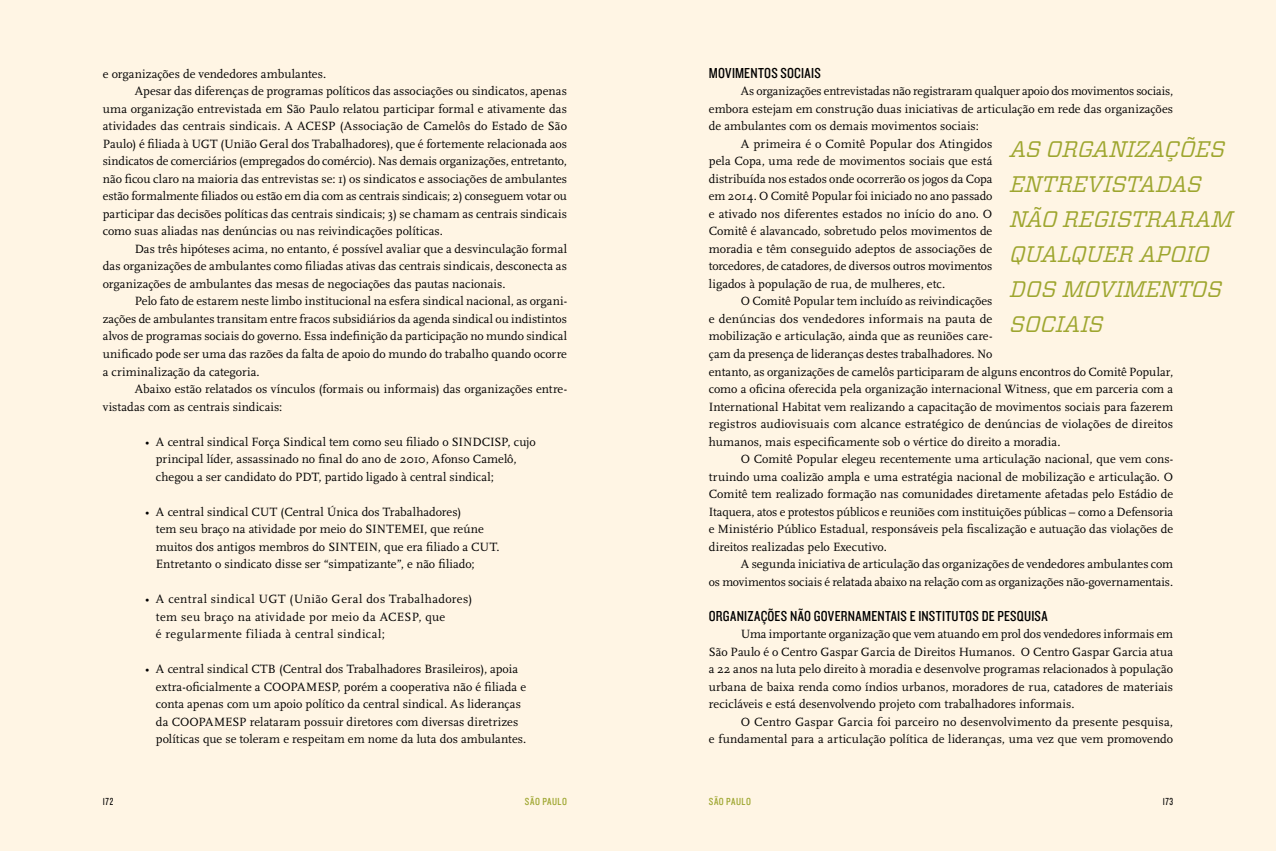
<style>
.page{position:relative;width:1276px;height:851px;background:#fff}
.page>*{position:absolute;margin:0;border:0;box-sizing:border-box;transform-origin:0 0}
.t1{font:italic 22.5px/35px "Vitesse";letter-spacing:-.015em;color:#9ead35}
.t2{font:15px "Knockout HTF29 Junior Liteweight";letter-spacing:.02em;color:#000}
.t3{font:12.5px/17.5px "Scala";letter-spacing:.005em;color:#000}
.t4{font:12.5px/17.5px "Scala";letter-spacing:.035em;color:#000}
.t5{font:10.62px "Knockout HTF29 Junior Liteweight";letter-spacing:.075em;color:#9ead35}
.t6{font:10.62px "Knockout HTF28 Junior Featherwt";letter-spacing:.07em;color:#000}
</style>
<div class="page">
<div style="left:0;top:0;width:1276px;height:850px;background:#fff5e4"></div>
<p class="t3" style="left:103px;top:65px;width:225px">e organizações de vendedores ambulantes.</p>
<p class="t3" style="left:135px;top:83px;width:434px">Apesar das diferenças de programas políticos das associações ou sindicatos, apenas</p>
<p class="t3" style="left:103px;top:100px;width:466px">uma organização entrevistada em São Paulo relatou participar formal e ativamente das</p>
<p class="t3" style="left:103px;top:118px;width:466px">atividades das centrais sindicais. A ACESP (Associação de Camelôs do Estado de São</p>
<p class="t3" style="left:103px;top:135px;width:466px">Paulo) é filiada à UGT (União Geral dos Trabalhadores), que é fortemente relacionada aos</p>
<p class="t3" style="left:103px;top:153px;width:466px">sindicatos de comerciários (empregados do comércio). Nas demais organizações, entretanto,</p>
<p class="t3" style="left:103px;top:170px;width:466px">não ficou claro na maioria das entrevistas se: 1) os sindicatos e associações de ambulantes</p>
<p class="t3" style="left:103px;top:188px;width:466px">estão formalmente filiados ou estão em dia com as centrais sindicais; 2) conseguem votar ou</p>
<p class="t3" style="left:103px;top:205px;width:466px">participar das decisões políticas das centrais sindicais; 3) se chamam as centrais sindicais</p>
<p class="t3" style="left:103px;top:223px;width:342px">como suas aliadas nas denúncias ou nas reivindicações políticas.</p>
<p class="t3" style="left:135px;top:240px;width:434px">Das três hipóteses acima, no entanto, é possível avaliar que a desvinculação formal</p>
<p class="t3" style="left:103px;top:258px;width:466px">das organizações de ambulantes como filiadas ativas das centrais sindicais, desconecta as</p>
<p class="t3" style="left:103px;top:275px;width:404px">organizações de ambulantes das mesas de negociações das pautas nacionais.</p>
<p class="t3" style="left:135px;top:293px;width:434px">Pelo fato de estarem neste limbo institucional na esfera sindical nacional, as organi-</p>
<p class="t3" style="left:103px;top:310px;width:466px">zações de ambulantes transitam entre fracos subsidiários da agenda sindical ou indistintos</p>
<p class="t3" style="left:103px;top:328px;width:466px">alvos de programas sociais do governo. Essa indefinição da participação no mundo sindical</p>
<p class="t3" style="left:103px;top:345px;width:466px">unificado pode ser uma das razões da falta de apoio do mundo do trabalho quando ocorre</p>
<p class="t3" style="left:103px;top:363px;width:158px">a criminalização da categoria.</p>
<p class="t3" style="left:135px;top:380px;width:434px">Abaixo estão relatados os vínculos (formais ou informais) das organizações entre-</p>
<p class="t3" style="left:103px;top:398px;width:181px">vistadas com as centrais sindicais:</p>
<p class="t3" style="left:156px;top:433px;width:381px;text-indent:-11px">• A central sindical Força Sindical tem como seu filiado o SINDCISP, cujo principal líder, assassinado no final do ano de 2010, Afonso Camelô, chegou a ser candidato do PDT, partido ligado à central sindical;</p>
<p class="t3" style="left:156px;top:503px;width:345px;text-indent:-11px">• A central sindical CUT (Central Única dos Trabalhadores)<br>tem seu braço na atividade por meio do SINTEMEI, que reúne muitos dos antigos membros do SINTEIN, que era filiado a CUT.<br>Entretanto o sindicato disse ser “simpatizante”, e não filiado;</p>
<p class="t4" style="left:156px;top:590px;width:318px;text-indent:-11px">• A central sindical UGT (União Geral dos Trabalhadores) tem seu braço na atividade por meio da ACESP, que<br>é regularmente filiada à central sindical;</p>
<p class="t3" style="left:156px;top:660px;width:372px;text-indent:-11px">• A central sindical CTB (Central dos Trabalhadores Brasileiros), apoia extra-oficialmente a COOPAMESP, porém a cooperativa não é filiada e conta apenas com um apoio político da central sindical. As lideranças da COOPAMESP relataram possuir diretores com diversas diretrizes políticas que se toleram e respeitam em nome da luta dos ambulantes.</p>
<p class="t2" style="left:709px;top:65px;width:17px">MOVIMEN</p>
<p class="t2" style="left:758px;top:65px;width:36px">TOS SOCIAIS</p>
<p class="t3" style="left:741px;top:83px;width:434px">As organizações entrevistadas não registraram qualquer apoio dos movimentos sociais,</p>
<p class="t3" style="left:709px;top:100px;width:466px">embora estejam em construção duas iniciativas de articulação em rede das organizações</p>
<p class="t3" style="left:709px;top:118px;width:271px">de ambulantes com os demais movimentos sociais:</p>
<p class="t3" style="left:741px;top:135px;width:253px">A primeira é o Comitê Popular dos Atingidos</p>
<p class="t3" style="left:709px;top:153px;width:285px">pela Copa, uma rede de movimentos sociais que está</p>
<p class="t3" style="left:709px;top:170px;width:285px">distribuída nos estados onde ocorrerão os jogos da Copa</p>
<p class="t3" style="left:709px;top:188px;width:285px">em 2014. O Comitê Popular foi iniciado no ano passado</p>
<p class="t3" style="left:709px;top:205px;width:285px">e ativado nos diferentes estados no início do ano. O</p>
<p class="t3" style="left:709px;top:223px;width:285px">Comitê é alavancado, sobretudo pelos movimentos de</p>
<p class="t3" style="left:709px;top:240px;width:285px">moradia e têm conseguido adeptos de associações de</p>
<p class="t3" style="left:709px;top:258px;width:285px">torcedores, de catadores, de diversos outros movimentos</p>
<p class="t3" style="left:709px;top:275px;width:238px">ligados à população de rua, de mulheres, etc.</p>
<p class="t3" style="left:741px;top:293px;width:253px">O Comitê Popular tem incluído as reivindicações</p>
<p class="t3" style="left:709px;top:310px;width:285px">e denúncias dos vendedores informais na pauta de</p>
<p class="t3" style="left:709px;top:328px;width:285px">mobilização e articulação, ainda que as reuniões care-</p>
<p class="t3" style="left:709px;top:345px;width:285px">çam da presença de lideranças destes trabalhadores. No</p>
<p class="t3" style="left:709px;top:363px;width:466px">entanto, as organizações de camelôs participaram de alguns encontros do Comitê Popular,</p>
<p class="t3" style="left:709px;top:380px;width:466px">como a oficina oferecida pela organização internacional Witness, que em parceria com a</p>
<p class="t3" style="left:709px;top:398px;width:466px">International Habitat vem realizando a capacitação de movimentos sociais para fazerem</p>
<p class="t3" style="left:709px;top:415px;width:466px">registros audiovisuais com alcance estratégico de denúncias de violações de direitos</p>
<p class="t3" style="left:709px;top:433px;width:353px">humanos, mais especificamente sob o vértice do direito a moradia.</p>
<p class="t3" style="left:741px;top:450px;width:434px">O Comitê Popular elegeu recentemente uma articulação nacional, que vem cons-</p>
<p class="t3" style="left:709px;top:468px;width:466px">truindo uma coalizão ampla e uma estratégia nacional de mobilização e articulação. O</p>
<p class="t3" style="left:709px;top:485px;width:466px">Comitê tem realizado formação nas comunidades diretamente afetadas pelo Estádio de</p>
<p class="t3" style="left:709px;top:503px;width:466px">Itaquera, atos e protestos públicos e reuniões com instituições públicas – como a Defensoria</p>
<p class="t3" style="left:709px;top:520px;width:466px">e Ministério Público Estadual, responsáveis pela fiscalização e autuação das violações de</p>
<p class="t3" style="left:709px;top:538px;width:179px">direitos realizadas pelo Executivo.</p>
<p class="t3" style="left:741px;top:555px;width:434px">A segunda iniciativa de articulação das organizações de vendedores ambulantes com</p>
<p class="t3" style="left:709px;top:573px;width:466px">os movimentos sociais é relatada abaixo na relação com as organizações não-governamentais.</p>
<p class="t2" style="left:709px;top:608px;width:113px">ORGANIZAÇÕES NÃO GOVE</p>
<p class="t2" style="left:841px;top:608px;width:16px">RNAMEN</p>
<p class="t2" style="left:885px;top:608px;width:146px">TAIS E INSTITUTOS DE PESQUISA</p>
<p class="t3" style="left:709px;top:625px;width:466px;text-align:justify;text-indent:32px">Uma importante organização que vem atuando em prol dos vendedores informais em São Paulo é o Centro Gaspar Garcia de Direitos Humanos. O Centro Gaspar Garcia atua a 22 anos na luta pelo direito à moradia e desenvolve programas relacionados à população urbana de baixa renda como índios urbanos, moradores de rua, catadores de materiais recicláveis e está desenvolvendo projeto com trabalhadores informais.</p>
<p class="t3" style="left:709px;top:713px;width:466px;text-align:right">O Centro Gaspar Garcia foi parceiro no desenvolvimento da presente pesquisa,<br>e fundamental para a articulação política de lideranças, uma vez que vem promovendo</p>
<h1 class="t1" style="left:1010px;top:131px;width:225px">AS ORGANIZAÇÕES<br>ENTREVISTADAS<br>NÃO REGISTRARAM<br>QUALQUER APOIO<br>DOS MOVIMENTOS<br>SOCIAIS</h1>
<p class="t5" style="left:525px;top:795px;width:43px">SÃO PAU LO</p>
<p class="t5" style="left:709px;top:795px;width:43px">SÃO PAU LO</p>
<p class="t6" style="left:103px;top:795px;width:12px">172</p>
<p class="t6" style="left:1162px;top:795px;width:12px">173</p>
</div>
